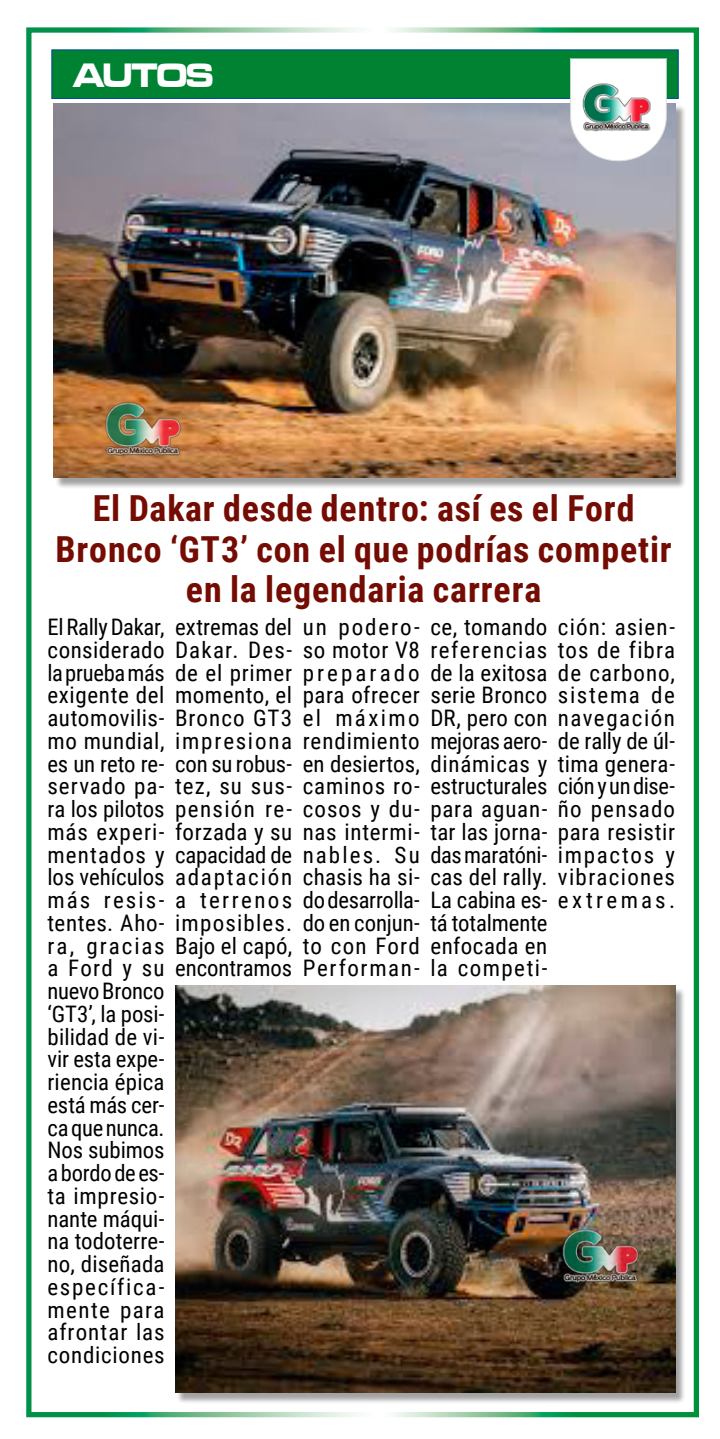
<style>
.page{position:relative;width:720px;height:1439px;background:#fff}
.page>*{position:absolute;margin:0;border:0;box-sizing:border-box;transform-origin:0 0}
.t1{font:700 35.88px/40.2px "Roboto Condensed";letter-spacing:.025em;color:#740c03;text-align:center}
.t2{font:35px "Microgramma D Bold Exte";letter-spacing:-.03em;color:#fff;scale:.9 1}
.t3{font:22.75px/22.8px "Roboto Condensed";letter-spacing:.04em;color:#000;text-align:justify}
</style>
<div class="page">
<div style="left:26px;top:27px;width:672px;height:1390px;border:5px solid #fff"></div>
<div style="left:176px;top:987px;width:510px;height:416px;background:#000;opacity:.37"></div>
<img style="left:175px;top:985px;width:499px;height:407px">
<div style="left:55px;top:105px;width:631px;height:384px;background:#000;opacity:.37"></div>
<img style="left:54px;top:103px;width:621px;height:375px">
<div style="left:51px;top:49px;width:627px;height:50px;background:#008233;border:1px solid #00499a"></div>
<svg style="left:570px;top:58px;width:96px;height:103px"></svg>
<img style="left:90px;top:373px;width:110px;height:110px">
<img style="left:547px;top:1199px;width:110px;height:110px">
<h2 class="t2" style="left:73px;top:52px;width:157px">AUTOS</h2>
<h1 class="t1" style="left:55px;top:487px;width:617px">El Dakar desde dentro: así es el Ford<br>Bronco ‘GT3’ con el que podrías competir en la legendaria carrera</h1>
<p class="t3" style="left:47px;top:615px;width:119px">El Rally Dakar, considerado la prueba más exigente del automovilis&shy;mo mundial, es un reto re&shy;servado pa&shy;ra los pilotos más experi&shy;mentados y los vehículos más resis&shy;tentes. Aho&shy;ra, gracias a Ford y su nuevo Bronco ‘GT3’, la posi&shy;bilidad de vi&shy;vir esta expe&shy;riencia épica está más cer&shy;ca que nunca.<br>Nos subimos a bordo de es&shy;ta impresio&shy;nante máqui&shy;na todoterre&shy;no, diseñada específica&shy;mente para afrontar las condiciones</p>
<p class="t3" style="left:175px;top:615px;width:119px">extremas del Dakar. Des&shy;de el primer momento, el Bronco GT3 impresiona con su robus&shy;tez, su sus&shy;pensión re&shy;forzada y su capacidad de adaptación a terrenos imposibles.<br>Bajo el capó, encontramos</p>
<p class="t3" style="left:302px;top:615px;width:119px">un podero&shy;so motor V8 preparado para ofrecer el máximo rendimiento en desiertos, caminos ro&shy;cosos y du&shy;nas intermi&shy;nables. Su chasis ha si&shy;do desarrolla&shy;do en conjun&shy;to con Ford Performan-</p>
<p class="t3" style="left:430px;top:615px;width:119px">ce, tomando referencias de la exitosa serie Bronco DR, pero con mejoras aero&shy;dinámicas y estructurales para aguan&shy;tar las jorna&shy;das maratóni&shy;cas del rally.<br>La cabina es&shy;tá totalmente enfocada en la competi-</p>
<p class="t3" style="left:557px;top:615px;width:119px">ción: asien&shy;tos de fibra de carbono, sistema de navegación de rally de úl&shy;tima genera&shy;ción y un dise&shy;ño pensado para resistir impactos y vibraciones extremas.</p>
</div>
